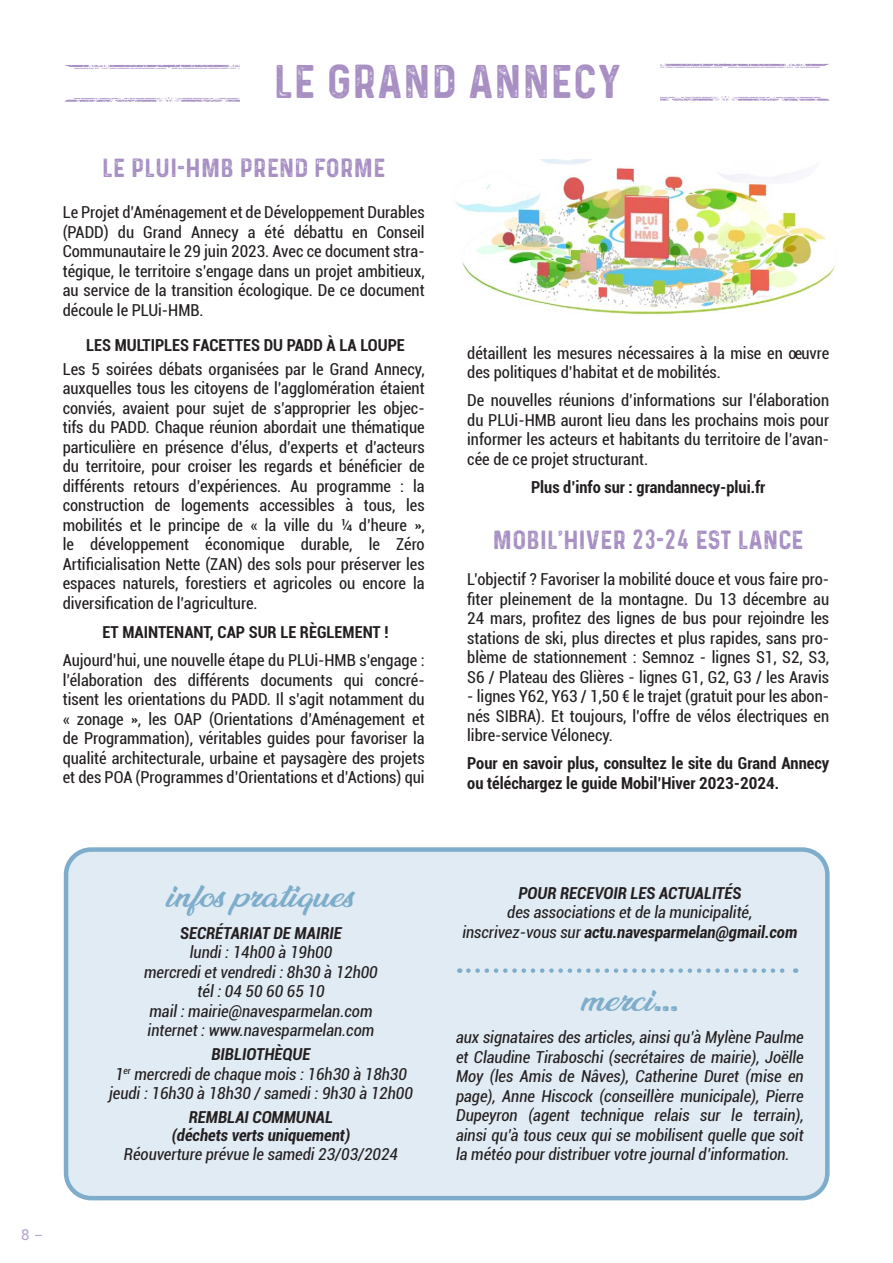
<style>
.page{position:relative;width:893px;height:1263px;background:#fff}
.page>*{position:absolute;margin:0;border:0;box-sizing:border-box;transform-origin:0 0}
.t1{font:37.8px "Prequel Demo";letter-spacing:.03em;color:#a78fc3}
.titre{font:900 27px "Ananda";color:#7dadcb;scale:1.2 1}
.sous-titre{font:900 27px "Ananda";color:#7dadcb;scale:1.2 1}
.TITRE{font:21px "Prequel Demo";letter-spacing:.02em;color:#a78fc3}
.TEXTE{font:condensed 16.5px/19.5px "Roboto";color:#231f20;text-align:justify}
.TITRE-2{font:condensed 16.5px/19.5px "Roboto";color:#231f20;text-align:justify}
.texte{font:italic condensed 16.5px/19.5px "Roboto";color:#231f20;text-align:justify}
.sous-titre-2{font:italic condensed 16.5px/19.5px "Roboto";color:#231f20;text-align:center}
.TEXTE-2{font:700 condensed 16.5px/19.5px "Roboto";color:#231f20}
.sous-titre-3{font:italic 700 condensed 16.5px/19.5px "Roboto";color:#231f20;text-align:center}
.SOUS_TITRE{font:700 condensed 16.5px "Roboto";color:#231f20}
.t2{font:15px "Roboto";color:#b5a2cd}
.s1{font-family:"Swistblnk Monthoers";font-size:27px}
.s2{font-weight:700}
.s3{font-weight:400}
.s4{font-family:"Prequel Demo";font-weight:400}
</style>
<div class="page">
<div style="left:66px;top:849px;width:761px;height:349px;background:#e1ebf3;border-radius:25px"></div>
<div style="left:64px;top:847px;width:766px;height:353px;border:4px solid #7dadcb;border-radius:25px"></div>
<svg style="left:64px;top:97px;width:175px;height:5px"></svg>
<svg style="left:65px;top:65px;width:175px;height:4px"></svg>
<svg style="left:660px;top:96px;width:170px;height:5px"></svg>
<svg style="left:660px;top:64px;width:169px;height:4px"></svg>
<img style="left:455px;top:159px;width:380px;height:155px">
<svg style="left:468px;top:968px;width:328px;height:5px"></svg>
<p class="t1" style="left:274px;top:56px;width:349px">LE GRAND ANNECY</p>
<p class="TITRE" style="left:102px;top:154px;width:285px">LE PLUI-HMB PREND FORME</p>
<p class="TEXTE" style="left:63px;top:202px;width:363px">Le Projet d’Aménagement et de Développement Durables (PADD) du Grand Annecy a été débattu en Conseil Communautaire le 29 juin 2023. Avec ce document stra&shy;tégique, le territoire s’engage dans un projet ambitieux, au service de la transition écologique. De ce document découle le PLUi-HMB.</p>
<p class="SOUS_TITRE" style="left:86px;top:334px;width:320px">LES MULTIPLES FACETTES DU PADD À LA LOUPE</p>
<p class="TEXTE" style="left:63px;top:359px;width:363px">Les 5 soirées débats organisées par le Grand Annecy, auxquelles tous les citoyens de l’agglomération étaient conviés, avaient pour sujet de s’approprier les objec&shy;tifs du PADD. Chaque réunion abordait une thématique particulière en présence d’élus, d’experts et d’acteurs du territoire, pour croiser les regards et bénéficier de différents retours d’expériences. Au programme : la construction de logements accessibles à tous, les mobilités et le principe de « la ville du ¼ d’heure », le développement économique durable, le Zéro Artificialisation Nette (ZAN) des sols pour préserver les espaces naturels, forestiers et agricoles ou encore la diversification de l’agriculture.</p>
<p class="TEXTE-2" style="left:103px;top:622px;width:287px">ET MAINTENANT, CAP SUR LE RÈGLEMENT !</p>
<p class="TEXTE" style="left:63px;top:650px;width:363px">Aujourd’hui, une nouvelle étape du PLUi-HMB s’engage : l’élaboration des différents documents qui concré&shy;tisent les orientations du PADD. Il s’agit notamment du « zonage », les OAP (Orientations d’Aménagement et de Programmation), véritables guides pour favoriser la qualité architecturale, urbaine et paysagère des projets et des POA (Programmes d’Orientations et d’Actions) qui</p>
<p class="TEXTE" style="left:467px;top:343px;width:363px">détaillent les mesures nécessaires à la mise en œuvre des politiques d’habitat et de mobilités.</p>
<p class="TEXTE" style="left:467px;top:390px;width:363px">De nouvelles réunions d’informations sur l’élaboration du PLUi-HMB auront lieu dans les prochains mois pour informer les acteurs et habitants du territoire de l’avan&shy;cée de ce projet structurant.</p>
<p class="TEXTE-2" style="left:531px;top:477px;width:236px">Plus d’info sur : grandannecy-plui.fr</p>
<p class="TITRE" style="left:493px;top:525px;width:312px">MOBIL'HIVER <span class="s1">23</span>-<span class="s1">24</span> EST LANCE</p>
<p class="TITRE-2" style="left:467px;top:569px;width:363px">L’objectif ? Favoriser la mobilité douce et vous faire pro&shy;fiter pleinement de la montagne. Du 13 décembre au 24 mars, profitez des lignes de bus pour rejoindre les stations de ski, plus directes et plus rapides, sans pro&shy;blème de stationnement : Semnoz - lignes S1, S2, S3, S6 / Plateau des Glières - lignes G1, G2, G3 / les Aravis</p>
<p class="TITRE-2" style="left:467px;top:686px;width:363px">- lignes Y62, Y63 / 1,50 € le trajet (gratuit pour les abon&shy;nés SIBRA). Et toujours, l’offre de vélos électriques en libre-service Vélonecy.</p>
<p class="TEXTE-2" style="left:467px;top:753px;width:363px">Pour en savoir plus, consultez le site du Grand Annecy ou téléchargez le guide Mobil’Hiver 2023-2024.</p>
<p class="t2" style="left:21px;top:1224px;width:24px">8 -</p>
<p class="titre" style="left:167px;top:881px;width:158px">infos pratiques</p>
<p class="sous-titre-2" style="left:144px;top:923px;width:235px"><span class="s2">SECRÉTARIAT DE MAIRIE<br></span>lundi : 14h00 à 19h00<br>mercredi et vendredi : 8h30 à 12h00 tél : 04 50 60 65 10<br>mail : mairie@navesparmelan.com internet : www.navesparmelan.com</p>
<p class="sous-titre-2" style="left:109px;top:1044px;width:305px"><span class="s2">BIBLIOTHÈQUE<br></span>1<sup>er</sup> mercredi de chaque mois : 16h30 à 18h30 jeudi : 16h30 à 18h30 / samedi : 9h30 à 12h00</p>
<p class="sous-titre-3" style="left:172px;top:1107px;width:180px;line-height:18px">REMBLAI COMMUNAL (déchets verts uniquement)</p>
<p class="sous-titre-2" style="left:124px;top:1144px;width:276px">Réouverture prévue le samedi 23/03/2024</p>
<p class="sous-titre-3" style="left:462px;top:882px;width:337px">POUR RECEVOIR LES ACTUALITÉS<br><span class="s3">des associations et de la municipalité, inscrivez-vous sur</span> actu.navesparmelan@gmail.com</p>
<p class="sous-titre" style="left:582px;top:986px;width:82px">merci<span class="s4">...</span></p>
<p class="texte" style="left:456px;top:1027px;width:349px">aux signataires des articles, ainsi qu’à Mylène Paulme et Claudine Tiraboschi (secrétaires de mairie), Joëlle Moy (les Amis de Nâves), Catherine Duret (mise en page), Anne Hiscock (conseillère municipale), Pierre Dupeyron (agent technique relais sur le terrain), ainsi qu’à tous ceux qui se mobilisent quelle que soit la météo pour distribuer votre journal d’information.</p>
</div>
